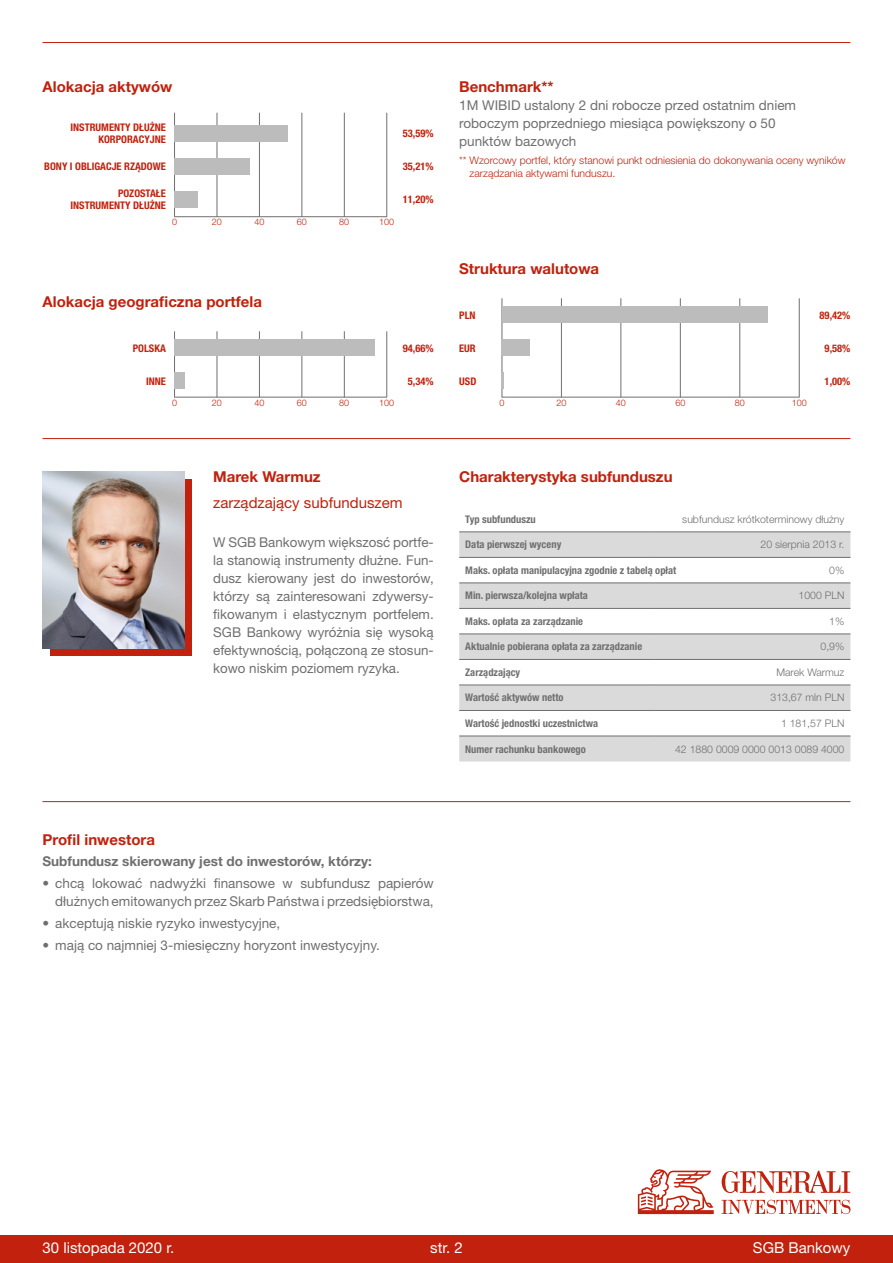
<style>
.page{position:relative;width:893px;height:1263px;background:#fff}
.page>*{position:absolute;margin:0;border:0;box-sizing:border-box;transform-origin:0 0}
.t1{font:700 15px "Helvetica Neue LT Pro";color:#c1210d}
.t2{font:15px "Helvetica Neue LT Pro";color:#fff}
.t3{font:15px "Helvetica Neue LT Pro";color:#c1210d}
.t4{font:13.5px/18px "Helvetica Neue LT Pro";color:#706f6f;text-align:right}
.t5{font:700 13.5px "Helvetica Neue LT Pro";color:#706f6f}
.t6{font:700 condensed 10.5px "Helvetica Neue LT Pro";color:#706f6f}
.t7{font:700 condensed 10.5px/12.6px "Helvetica Neue LT Pro";color:#c1210d;text-align:right}
.t8{font:300 10.5px "Helvetica Neue LT Pro";color:#706f6f}
.t9{font:300 10.5px/12.6px "Helvetica Neue LT Pro";color:#c1210d}
.t10{font:300 9px "Helvetica Neue LT Pro";color:#c1210d}
</style>
<div class="page">
<hr style="left:43px;top:42px;width:807px;height:1px;background:#c1210d">
<hr style="left:43px;top:438px;width:807px;height:1px;background:#c1210d">
<svg style="left:459px;top:531px;width:391px;height:1px"></svg>
<svg style="left:459px;top:533px;width:391px;height:228px;fill:#dadada"></svg>
<hr style="left:459px;top:532px;width:196px;height:1px;background:#706f6f">
<hr style="left:655px;top:532px;width:195px;height:1px;background:#706f6f">
<hr style="left:459px;top:557px;width:196px;height:1px;background:#706f6f">
<hr style="left:655px;top:557px;width:195px;height:1px;background:#706f6f">
<hr style="left:459px;top:583px;width:196px;height:1px;background:#706f6f">
<hr style="left:655px;top:583px;width:195px;height:1px;background:#706f6f">
<hr style="left:459px;top:608px;width:196px;height:1px;background:#706f6f">
<hr style="left:655px;top:608px;width:195px;height:1px;background:#706f6f">
<hr style="left:459px;top:634px;width:196px;height:1px;background:#706f6f">
<hr style="left:655px;top:634px;width:195px;height:1px;background:#706f6f">
<hr style="left:459px;top:659px;width:196px;height:1px;background:#706f6f">
<hr style="left:655px;top:659px;width:195px;height:1px;background:#706f6f">
<hr style="left:459px;top:685px;width:196px;height:1px;background:#706f6f">
<hr style="left:655px;top:685px;width:195px;height:1px;background:#706f6f">
<hr style="left:459px;top:710px;width:196px;height:1px;background:#706f6f">
<hr style="left:655px;top:710px;width:195px;height:1px;background:#706f6f">
<hr style="left:459px;top:736px;width:196px;height:1px;background:#706f6f">
<hr style="left:655px;top:736px;width:195px;height:1px;background:#706f6f">
<hr style="left:43px;top:801px;width:807px;height:1px;background:#c1210d">
<hr style="left:561px;top:298px;width:1px;height:99px;background:#706f6f">
<hr style="left:621px;top:298px;width:1px;height:99px;background:#706f6f">
<hr style="left:680px;top:298px;width:1px;height:99px;background:#706f6f">
<hr style="left:739px;top:298px;width:1px;height:99px;background:#706f6f">
<hr style="left:799px;top:298px;width:1px;height:99px;background:#706f6f">
<hr style="left:502px;top:298px;width:1px;height:99px;background:#706f6f">
<div style="left:502px;top:307px;width:265px;height:16px;background:#bcbcbc"></div>
<div style="left:502px;top:340px;width:28px;height:16px;background:#bcbcbc"></div>
<svg style="left:502px;top:373px;width:2px;height:16px"></svg>
<hr style="left:502px;top:397px;width:297px;height:1px;background:#706f6f">
<hr style="left:217px;top:113px;width:1px;height:104px;background:#706f6f">
<hr style="left:259px;top:113px;width:1px;height:104px;background:#706f6f">
<hr style="left:302px;top:113px;width:1px;height:104px;background:#706f6f">
<hr style="left:344px;top:113px;width:1px;height:104px;background:#706f6f">
<hr style="left:386px;top:113px;width:1px;height:104px;background:#706f6f">
<hr style="left:174px;top:113px;width:1px;height:104px;background:#706f6f">
<div style="left:174px;top:125px;width:114px;height:17px;background:#bcbcbc"></div>
<div style="left:174px;top:158px;width:76px;height:17px;background:#bcbcbc"></div>
<div style="left:174px;top:191px;width:24px;height:17px;background:#bcbcbc"></div>
<hr style="left:174px;top:216px;width:213px;height:1px;background:#706f6f">
<hr style="left:217px;top:331px;width:1px;height:66px;background:#706f6f">
<hr style="left:259px;top:331px;width:1px;height:66px;background:#706f6f">
<hr style="left:302px;top:331px;width:1px;height:66px;background:#706f6f">
<hr style="left:344px;top:331px;width:1px;height:66px;background:#706f6f">
<hr style="left:386px;top:331px;width:1px;height:66px;background:#706f6f">
<hr style="left:174px;top:331px;width:1px;height:66px;background:#706f6f">
<div style="left:174px;top:340px;width:201px;height:16px;background:#bcbcbc"></div>
<div style="left:174px;top:373px;width:11px;height:16px;background:#bcbcbc"></div>
<hr style="left:174px;top:397px;width:213px;height:1px;background:#706f6f">
<div style="left:50px;top:479px;width:142px;height:177px;background:#c1210d"></div>
<img style="left:43px;top:472px;width:141px;height:176px">
<div style="left:0;top:1235px;width:893px;height:28px;background:#c1210d"></div>
<svg style="left:638px;top:1169px;width:76px;height:45px"></svg>
<svg style="left:722px;top:1200px;width:128px;height:14px"></svg>
<svg style="left:722px;top:1171px;width:128px;height:22px"></svg>
<p class="t1" style="left:43px;top:77px;width:131px">Alokacja aktywów</p>
<p class="t7" style="left:70px;top:121px;width:97px">INSTRUMENTY DŁUŻNE<br>KORPORACYJNE</p>
<p class="t7" style="left:44px;top:160px;width:123px">BONY I OBLIGACJE RZĄDOWE</p>
<p class="t7" style="left:70px;top:187px;width:97px">POZOSTAŁE<br>INSTRUMENTY DŁUŻNE</p>
<p class="t10" style="left:172px;top:216px;width:7px">0</p>
<p class="t10" style="left:212px;top:216px;width:12px">20</p>
<p class="t10" style="left:254px;top:216px;width:12px">40</p>
<p class="t10" style="left:297px;top:216px;width:12px">60</p>
<p class="t10" style="left:339px;top:216px;width:12px">80</p>
<p class="t10" style="left:379px;top:216px;width:17px">100</p>
<p class="t7" style="left:403px;top:127px;width:32px">53,59%</p>
<p class="t7" style="left:403px;top:160px;width:32px">35,21%</p>
<p class="t7" style="left:403px;top:193px;width:32px">11,20%</p>
<p class="t1" style="left:43px;top:292px;width:221px">Alokacja geograficzna portfela</p>
<p class="t7" style="left:133px;top:342px;width:35px">POLSKA</p>
<p class="t7" style="left:146px;top:375px;width:21px">INNE</p>
<p class="t10" style="left:172px;top:397px;width:7px">0</p>
<p class="t10" style="left:212px;top:397px;width:12px">20</p>
<p class="t10" style="left:254px;top:397px;width:12px">40</p>
<p class="t10" style="left:297px;top:397px;width:12px">60</p>
<p class="t10" style="left:339px;top:397px;width:12px">80</p>
<p class="t10" style="left:379px;top:397px;width:17px">100</p>
<p class="t7" style="left:403px;top:342px;width:32px">94,66%</p>
<p class="t7" style="left:408px;top:375px;width:27px">5,34%</p>
<p class="t1" style="left:459px;top:77px;width:96px">Benchmark**</p>
<p class="t4" style="left:459px;top:96px;width:338px;text-align:left">1M WIBID ustalony 2 dni robocze przed ostatnim dniem roboczym poprzedniego miesiąca powiększony o 50 punktów bazowych</p>
<p class="t9" style="left:470px;top:154px;width:377px;text-indent:-10px">** Wzorcowy portfel, który stanowi punkt odniesienia do dokonywania oceny wyników zarządzania aktywami funduszu.</p>
<p class="t1" style="left:459px;top:259px;width:141px">Struktura walutowa</p>
<p class="t7" style="left:459px;top:309px;width:18px">PLN</p>
<p class="t7" style="left:459px;top:342px;width:18px">EUR</p>
<p class="t7" style="left:459px;top:375px;width:19px">USD</p>
<p class="t10" style="left:499px;top:397px;width:7px">0</p>
<p class="t10" style="left:556px;top:397px;width:12px">20</p>
<p class="t10" style="left:616px;top:397px;width:12px">40</p>
<p class="t10" style="left:675px;top:397px;width:12px">60</p>
<p class="t10" style="left:735px;top:397px;width:12px">80</p>
<p class="t10" style="left:792px;top:397px;width:17px">100</p>
<p class="t7" style="left:820px;top:309px;width:32px">89,42%</p>
<p class="t7" style="left:825px;top:342px;width:27px">9,58%</p>
<p class="t7" style="left:825px;top:375px;width:27px">1,00%</p>
<p class="t1" style="left:213px;top:467px;width:109px">Marek Warmuz</p>
<p class="t3" style="left:213px;top:493px;width:191px">zarządzający subfunduszem</p>
<p class="t4" style="left:213px;top:533px;width:222px;text-align:justify">W SGB Bankowym większosć portfe&shy;la stanowią instrumenty dłużne. Fun&shy;dusz kierowany jest do inwestorów, którzy są zainteresowani zdywersy&shy;fikowanym i elastycznym portfelem.<br>SGB Bankowy wyróżnia się wysoką efektywnością, połączoną ze stosun&shy;kowo niskim poziomem ryzyka.</p>
<p class="t1" style="left:459px;top:467px;width:215px">Charakterystyka subfunduszu</p>
<p class="t6" style="left:465px;top:513px;width:72px">Typ subfunduszu</p>
<p class="t8" style="left:682px;top:513px;width:164px">subfundusz krótkoterminowy dłużny</p>
<p class="t6" style="left:465px;top:538px;width:98px">Data pierwszej wyceny</p>
<p class="t8" style="left:761px;top:538px;width:85px">20 sierpnia 2013 r.</p>
<p class="t6" style="left:465px;top:564px;width:213px">Maks. opłata manipulacyjna zgodnie z tabelą opłat</p>
<p class="t8" style="left:829px;top:564px;width:17px">0%</p>
<p class="t6" style="left:465px;top:589px;width:124px">Min. pierwsza/kolejna wpłata</p>
<p class="t8" style="left:798px;top:589px;width:47px">1000 PLN</p>
<p class="t6" style="left:465px;top:615px;width:119px">Maks. opłata za zarządzanie</p>
<p class="t8" style="left:829px;top:615px;width:17px">1%</p>
<p class="t6" style="left:465px;top:640px;width:178px">Aktualnie pobierana opłata za zarządzanie</p>
<p class="t8" style="left:820px;top:640px;width:25px">0,9%</p>
<p class="t6" style="left:465px;top:666px;width:56px">Zarządzający</p>
<p class="t8" style="left:776px;top:666px;width:70px">Marek Warmuz</p>
<p class="t6" style="left:465px;top:691px;width:100px">Wartość aktywów netto</p>
<p class="t8" style="left:770px;top:691px;width:75px">313,67 mln PLN</p>
<p class="t6" style="left:465px;top:717px;width:134px">Wartość jednostki uczestnictwa</p>
<p class="t8" style="left:781px;top:717px;width:65px">1 181,57 PLN</p>
<p class="t6" style="left:465px;top:742px;width:122px">Numer rachunku bankowego</p>
<p class="t8" style="left:675px;top:742px;width:171px">42 1880 0009 0000 0013 0089 4000</p>
<p class="t1" style="left:43px;top:830px;width:114px">Profil inwestora</p>
<p class="t5" style="left:43px;top:852px;width:331px">Subfundusz skierowany jest do inwestorów, którzy:</p>
<p class="t4" style="left:43px;top:874px;width:393px">• chcą lokować nadwyżki finansowe w subfundusz papierów dłużnych emitowanych przez Skarb Państwa i przedsiębiorstwa,</p>
<p class="t4" style="left:43px;top:914px;width:239px">• akceptują niskie ryzyko inwestycyjne,</p>
<p class="t4" style="left:43px;top:936px;width:339px">• mają co najmniej 3-miesięczny horyzont inwestycyjny.</p>
<p class="t2" style="left:43px;top:1238px;width:133px">30 listopada 2020 r.</p>
<p class="t2" style="left:430px;top:1238px;width:34px">str. 2</p>
<p class="t2" style="left:753px;top:1238px;width:99px">SGB Bankowy</p>
</div>
